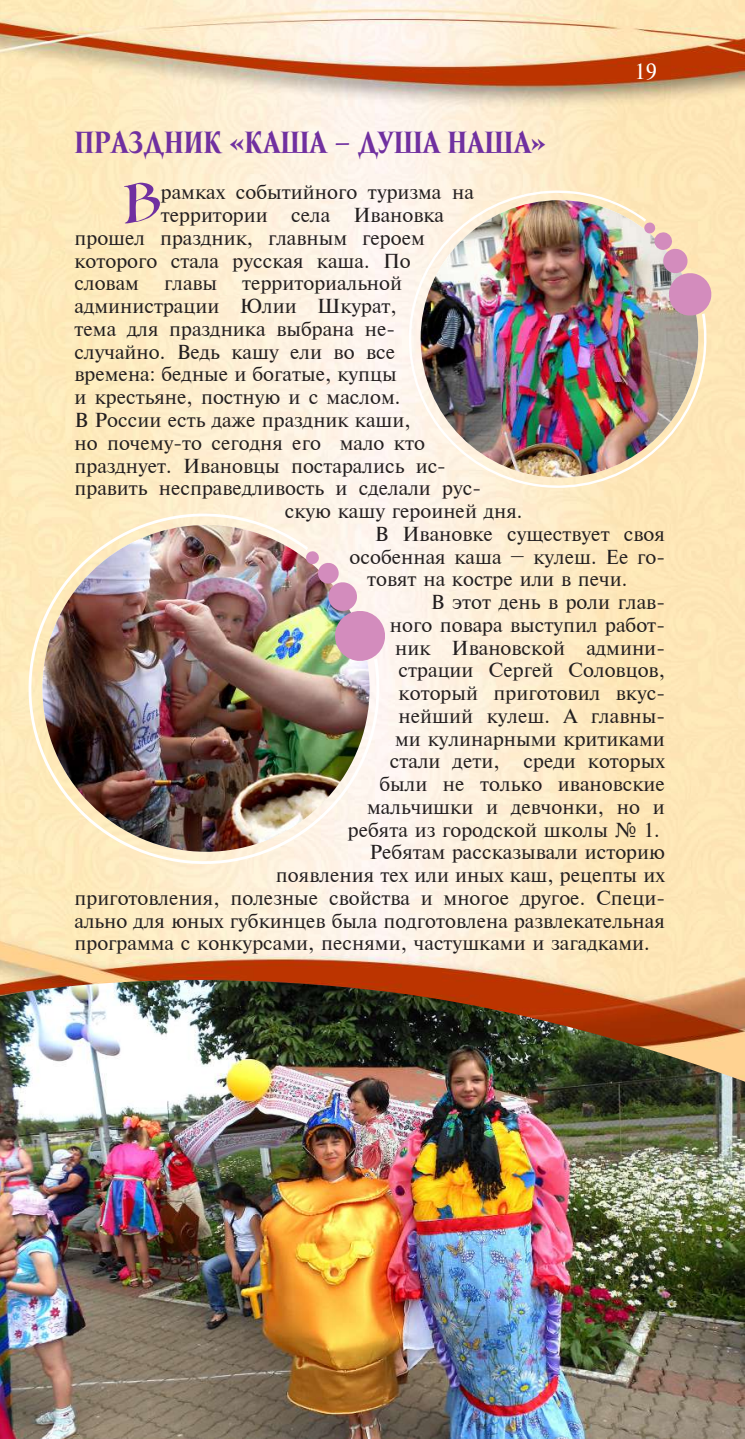
<style>
.page{position:relative;width:745px;height:1439px;background:#fff}
.page>*{position:absolute;margin:0;border:0;box-sizing:border-box;transform-origin:0 0}
.t1{font:50.57px "Arlekino";color:#7030a0}
.t2{font:700 31.5px "Mramor Medium Pro";color:#7030a0}
.t3{font:21px "Newton C";color:#fff}
.t4{font:19.25px "Newton C";color:#231f20}
</style>
<div class="page">
<img style="left:0;top:0;width:744px;height:980px">
<img style="left:24px;top:508px;width:356px;height:361px">
<img style="left:305px;top:551px;width:82px;height:112px">
<img style="left:404px;top:186px;width:302px;height:306px">
<img style="left:643px;top:222px;width:69px;height:95px">
<img style="left:0;top:962px;width:1px;height:477px">
<img style="left:0;top:980px;width:744px;height:459px">
<p class="t3" style="left:634px;top:59px;width:24px">19</p>
<h2 class="t2" style="left:74px;top:124px;width:472px">ПРАЗДНИК «КАША – ДУША НАША»</h2>
<h1 class="t1" style="left:123px;top:175px;width:39px">В</h1>
<p class="t4" style="left:161px;top:181px;width:314px">рамках событийного туризма на</p>
<p class="t4" style="left:161px;top:204px;width:284px">территории села Ивановка</p>
<p class="t4" style="left:74px;top:227px;width:351px">прошел праздник, главным героем</p>
<p class="t4" style="left:74px;top:249px;width:337px">которого стала русская каша. По</p>
<p class="t4" style="left:74px;top:272px;width:66px">словам</p>
<p class="t4" style="left:164px;top:272px;width:55px">главы</p>
<p class="t4" style="left:242px;top:272px;width:161px">территориальной</p>
<p class="t4" style="left:74px;top:295px;width:323px">администрации Юлии Шкурат,</p>
<p class="t4" style="left:74px;top:318px;width:322px">тема для праздника выбрана не-</p>
<p class="t4" style="left:74px;top:340px;width:322px">случайно. Ведь кашу ели во все</p>
<p class="t4" style="left:74px;top:363px;width:324px">времена: бедные и богатые, купцы</p>
<p class="t4" style="left:74px;top:386px;width:327px">и крестьяне, постную и с маслом.</p>
<p class="t4" style="left:74px;top:409px;width:337px">В России есть даже праздник каши,</p>
<p class="t4" style="left:74px;top:431px;width:352px">но почему-то сегодня его мало кто</p>
<p class="t4" style="left:74px;top:454px;width:373px">празднует. Ивановцы постарались ис-</p>
<p class="t4" style="left:74px;top:477px;width:408px">править несправедливость и сделали рус-</p>
<p class="t4" style="left:284px;top:500px;width:239px">скую кашу героиней дня.</p>
<p class="t4" style="left:374px;top:522px;width:291px">В Ивановке существует своя</p>
<p class="t4" style="left:349px;top:545px;width:317px">особенная каша – кулеш. Ее го-</p>
<p class="t4" style="left:367px;top:568px;width:262px">товят на костре или в печи.</p>
<p class="t4" style="left:430px;top:591px;width:235px">В этот день в роли глав-</p>
<p class="t4" style="left:389px;top:613px;width:276px">ного повара выступил работ-</p>
<p class="t4" style="left:395px;top:636px;width:271px">ник Ивановской админи-</p>
<p class="t4" style="left:398px;top:659px;width:267px">страции Сергей Соловцов,</p>
<p class="t4" style="left:398px;top:682px;width:268px">который приготовил вкус-</p>
<p class="t4" style="left:398px;top:704px;width:268px">нейший кулеш. А главны-</p>
<p class="t4" style="left:395px;top:727px;width:271px">ми кулинарными критиками</p>
<p class="t4" style="left:389px;top:750px;width:276px">стали дети, среди которых</p>
<p class="t4" style="left:379px;top:773px;width:287px">были не только ивановские</p>
<p class="t4" style="left:367px;top:795px;width:299px">мальчишки и девчонки, но и</p>
<p class="t4" style="left:347px;top:818px;width:313px">ребята из городской школы № 1.</p>
<p class="t4" style="left:369px;top:841px;width:297px">Ребятам рассказывали историю</p>
<p class="t4" style="left:276px;top:864px;width:390px">появления тех или иных каш, рецепты их</p>
<p class="t4" style="left:74px;top:886px;width:591px">приготовления, полезные свойства и многое другое. Специ-</p>
<p class="t4" style="left:74px;top:909px;width:591px">ально для юных губкинцев была подготовлена развлекательная</p>
<p class="t4" style="left:74px;top:932px;width:576px">программа с конкурсами, песнями, частушками и загадками.</p>
</div>
